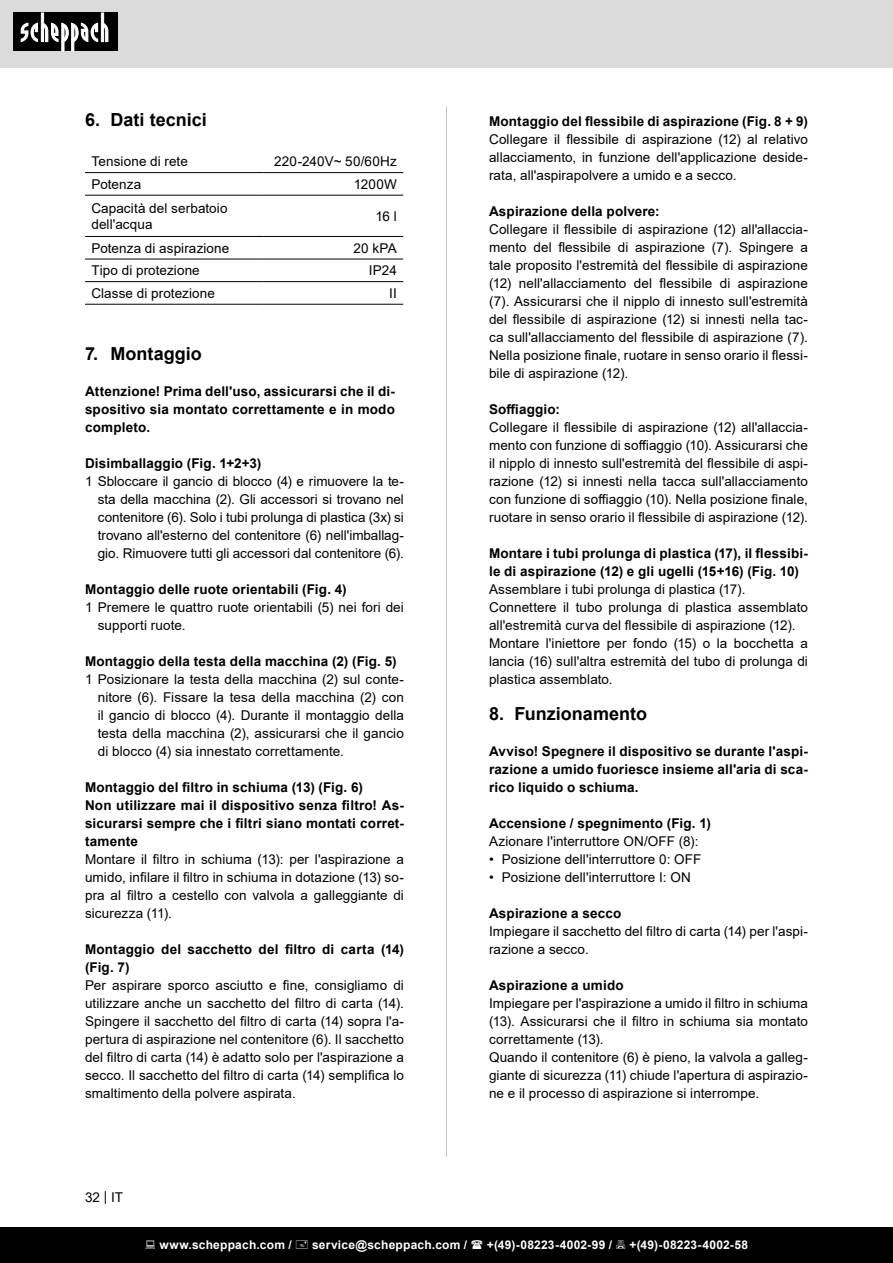
<style>
.page{position:relative;width:893px;height:1263px;background:#fff}
.page>*{position:absolute;margin:0;border:0;box-sizing:border-box;transform-origin:0 0}
.t1{font:700 18px "Arial";color:#000}
.t2{font:13.5px/18px "Arial";letter-spacing:.005em;color:#000;text-align:justify}
.Subheadline{font:700 13.5px/18px "Arial";letter-spacing:.015em;color:#000;text-align:justify}
.t3{font:700 12px "Arial";letter-spacing:.02em;color:#fff}
</style>
<div class="page">
<div style="left:0;top:0;width:893px;height:67px;background:#dbdbdb"></div>
<div style="left:0;top:1227px;width:893px;height:36px;background:#000"></div>
<div style="left:13px;top:13px;width:105px;height:38px;background:#000"></div>
<svg style="left:21px;top:13px;width:87px;height:38px"></svg>
<hr style="left:446px;top:106px;width:1px;height:1051px;background:#c7c7c7">
<svg style="left:85px;top:173px;width:318px;height:131px"></svg>
<hr style="left:85px;top:172px;width:178px;height:1px;background:#000">
<hr style="left:263px;top:172px;width:140px;height:1px;background:#000">
<hr style="left:85px;top:195px;width:178px;height:1px;background:#000">
<hr style="left:263px;top:195px;width:140px;height:1px;background:#000">
<hr style="left:85px;top:236px;width:178px;height:1px;background:#000">
<hr style="left:263px;top:236px;width:140px;height:1px;background:#000">
<hr style="left:85px;top:259px;width:178px;height:1px;background:#000">
<hr style="left:263px;top:259px;width:140px;height:1px;background:#000">
<hr style="left:85px;top:281px;width:178px;height:1px;background:#000">
<hr style="left:263px;top:281px;width:140px;height:1px;background:#000">
<hr style="left:85px;top:304px;width:178px;height:1px;background:#000">
<hr style="left:263px;top:304px;width:140px;height:1px;background:#000">
<p class="t1" style="left:85px;top:107px;width:123px">6. Dati tecnici</p>
<p class="t2" style="left:91px;top:152px;width:98px">Tensione di rete</p>
<p class="t2" style="left:274px;top:152px;width:124px">220-240V~ 50/60Hz</p>
<p class="t2" style="left:91px;top:175px;width:51px">Potenza</p>
<p class="t2" style="left:354px;top:175px;width:44px">1200W</p>
<p class="t2" style="left:91px;top:200px;width:138px;line-height:16.2px">Capacità del serbatoio dell'acqua</p>
<p class="t2" style="left:375px;top:207px;width:23px">16 l</p>
<p class="t2" style="left:91px;top:239px;width:139px">Potenza di aspirazione</p>
<p class="t2" style="left:354px;top:239px;width:45px">20 kPA</p>
<p class="t2" style="left:91px;top:261px;width:110px">Tipo di protezione</p>
<p class="t2" style="left:369px;top:261px;width:30px">IP24</p>
<p class="t2" style="left:91px;top:284px;width:125px">Classe di protezione</p>
<p class="t2" style="left:389px;top:284px;width:9px">II</p>
<p class="t1" style="left:85px;top:341px;width:118px">7. Montaggio</p>
<p class="Subheadline" style="left:85px;top:382px;width:311px">Attenzione! Prima dell'uso, assicurarsi che il di&shy;spositivo sia montato correttamente e in modo completo.</p>
<p class="Subheadline" style="left:85px;top:454px;width:178px">Disimballaggio (Fig. 1+2+3)</p>
<p class="t2" style="left:98px;top:472px;width:308px;text-indent:-13px">1 Sbloccare il gancio di blocco (4) e rimuovere la te&shy;sta della macchina (2). Gli accessori si trovano nel contenitore (6). Solo i tubi prolunga di plastica (3x) si trovano all'esterno del contenitore (6) nell'imballag&shy;gio. Rimuovere tutti gli accessori dal contenitore (6).</p>
<p class="Subheadline" style="left:85px;top:580px;width:263px">Montaggio delle ruote orientabili (Fig. 4)</p>
<p class="t2" style="left:98px;top:598px;width:308px;text-indent:-13px">1 Premere le quattro ruote orientabili (5) nei fori dei supporti ruote.</p>
<p class="Subheadline" style="left:85px;top:652px;width:313px">Montaggio della testa della macchina (2) (Fig. 5)</p>
<p class="t2" style="left:98px;top:670px;width:308px;text-indent:-13px">1 Posizionare la testa della macchina (2) sul conte&shy;nitore (6). Fissare la tesa della macchina (2) con il gancio di blocco (4). Durante il montaggio della testa della macchina (2), assicurarsi che il gancio di blocco (4) sia innestato correttamente.</p>
<p class="Subheadline" style="left:85px;top:778px;width:280px">Montaggio del filtro in schiuma (13) (Fig. 6)</p>
<p class="Subheadline" style="left:85px;top:796px;width:320px">Non utilizzare mai il dispositivo senza filtro! As&shy;sicurarsi sempre che i filtri siano montati corret&shy;tamente</p>
<p class="t2" style="left:85px;top:850px;width:320px">Montare il filtro in schiuma (13): per l'aspirazione a umido, infilare il filtro in schiuma in dotazione (13) so&shy;pra al filtro a cestello con valvola a galleggiante di sicurezza (11).</p>
<p class="Subheadline" style="left:85px;top:940px;width:320px">Montaggio del sacchetto del filtro di carta (14) (Fig. 7)</p>
<p class="t2" style="left:85px;top:976px;width:320px">Per aspirare sporco asciutto e fine, consigliamo di utilizzare anche un sacchetto del filtro di carta (14).<br>Spingere il sacchetto del filtro di carta (14) sopra l'a&shy;pertura di aspirazione nel contenitore (6). Il sacchetto del filtro di carta (14) è adatto solo per l'aspirazione a secco. Il sacchetto del filtro di carta (14) semplifica lo smaltimento della polvere aspirata.</p>
<p class="t2" style="left:85px;top:1188px;width:40px">32 | IT</p>
<p class="Subheadline" style="left:489px;top:112px;width:320px">Montaggio del flessibile di aspirazione (Fig. 8 + 9)</p>
<p class="t2" style="left:489px;top:130px;width:320px">Collegare il flessibile di aspirazione (12) al relativo allacciamento, in funzione dell'applicazione deside&shy;rata, all'aspirapolvere a umido e a secco.</p>
<p class="Subheadline" style="left:489px;top:202px;width:172px">Aspirazione della polvere:</p>
<p class="t2" style="left:489px;top:220px;width:320px">Collegare il flessibile di aspirazione (12) all'allaccia&shy;mento del flessibile di aspirazione (7). Spingere a tale proposito l'estremità del flessibile di aspirazione (12) nell'allacciamento del flessibile di aspirazione (7). Assicurarsi che il nipplo di innesto sull'estremità del flessibile di aspirazione (12) si innesti nella tac&shy;ca sull'allacciamento del flessibile di aspirazione (7).<br>Nella posizione finale, ruotare in senso orario il flessi&shy;bile di aspirazione (12).</p>
<p class="Subheadline" style="left:489px;top:400px;width:73px">Soffiaggio:</p>
<p class="t2" style="left:489px;top:418px;width:320px">Collegare il flessibile di aspirazione (12) all'allaccia&shy;mento con funzione di soffiaggio (10). Assicurarsi che il nipplo di innesto sull'estremità del flessibile di aspi&shy;razione (12) si innesti nella tacca sull'allacciamento con funzione di soffiaggio (10). Nella posizione finale, ruotare in senso orario il flessibile di aspirazione (12).</p>
<p class="Subheadline" style="left:489px;top:544px;width:320px">Montare i tubi prolunga di plastica (17), il flessibi&shy;le di aspirazione (12) e gli ugelli (15+16) (Fig. 10)</p>
<p class="t2" style="left:489px;top:580px;width:258px">Assemblare i tubi prolunga di plastica (17).</p>
<p class="t2" style="left:489px;top:598px;width:320px">Connettere il tubo prolunga di plastica assemblato all'estremità curva del flessibile di aspirazione (12).</p>
<p class="t2" style="left:489px;top:634px;width:320px">Montare l'iniettore per fondo (15) o la bocchetta a lancia (16) sull'altra estremità del tubo di prolunga di plastica assemblato.</p>
<p class="t1" style="left:489px;top:701px;width:159px">8. Funzionamento</p>
<p class="Subheadline" style="left:489px;top:742px;width:320px">Avviso! Spegnere il dispositivo se durante l'aspi&shy;razione a umido fuoriesce insieme all'aria di sca&shy;rico liquido o schiuma.</p>
<p class="Subheadline" style="left:489px;top:814px;width:223px">Accensione / spegnimento (Fig. 1)</p>
<p class="t2" style="left:489px;top:832px;width:211px">Azionare l'interruttore ON/OFF (8):</p>
<p class="t2" style="left:489px;top:850px;width:214px">• Posizione dell'interruttore 0: OFF</p>
<p class="t2" style="left:489px;top:868px;width:203px">• Posizione dell'interruttore I: ON</p>
<p class="Subheadline" style="left:489px;top:904px;width:134px">Aspirazione a secco</p>
<p class="t2" style="left:489px;top:922px;width:320px">Impiegare il sacchetto del filtro di carta (14) per l'aspi&shy;razione a secco.</p>
<p class="Subheadline" style="left:489px;top:976px;width:136px">Aspirazione a umido</p>
<p class="t2" style="left:489px;top:994px;width:320px">Impiegare per l'aspirazione a umido il filtro in schiuma (13). Assicurarsi che il filtro in schiuma sia montato correttamente (13).</p>
<p class="t2" style="left:489px;top:1048px;width:320px">Quando il contenitore (6) è pieno, la valvola a galleg&shy;giante di sicurezza (11) chiude l'apertura di aspirazio&shy;ne e il processo di aspirazione si interrompe.</p>
<p class="t3" style="left:159px;top:1236px;width:134px">www.scheppach.com /</p>
<p class="t3" style="left:312px;top:1236px;width:157px">service@scheppach.com /</p>
<p class="t3" style="left:487px;top:1236px;width:127px">+(49)-08223-4002-99 /</p>
<p class="t3" style="left:629px;top:1236px;width:120px">+(49)-08223-4002-58</p>
</div>
